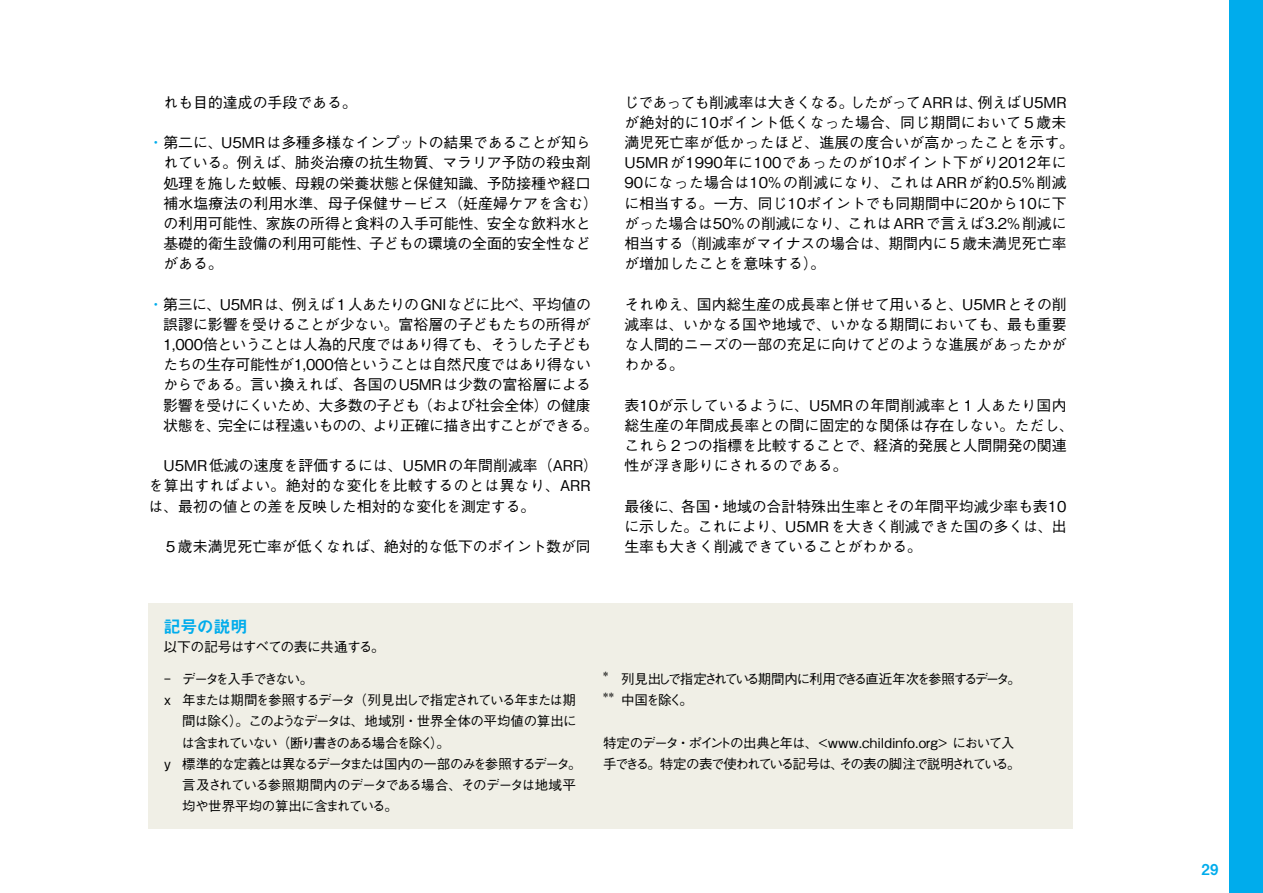
<style>
.page{position:relative;width:1263px;height:893px;background:#fff}
.page>*{position:absolute;margin:0;border:0;box-sizing:border-box;transform-origin:0 0}
.t1{font:16.95px "Midashi Go Pro MB31";letter-spacing:-.015em;color:#00acec}
.t2{font:15px "Midashi Go Pro MB31";color:#00acec}
.t3{font:500 14.85px/20.2px "Gothic BBB Pro";color:#000}
.t4{font:500 14.85px/20.2px "Gothic BBB Pro";letter-spacing:-.025em;color:#000}
.t5{font:500 13.8px "Gothic BBB Pro";letter-spacing:-.05em;color:#000}
.t6{font:500 13.5px/21.3px "Gothic BBB Pro";letter-spacing:-.1em;color:#000}
.t7{font:500 13.5px "Gothic BBB Pro";letter-spacing:-.15em;color:#000}
.t8{font:500 13.5px "Gothic BBB Pro";letter-spacing:-.04em;color:#000}
.t9{font:500 13.5px "Gothic BBB Pro";letter-spacing:-.07em;color:#000}
.t10{font:500 13.5px "Gothic BBB Pro";letter-spacing:-.125em;color:#000}
.t11{font:500 13.5px "Gothic BBB Pro";letter-spacing:-.045em;color:#000}
.t12{font:500 13.5px "Gothic BBB Pro";letter-spacing:-.14em;color:#000}
.t13{font:500 7.8px "Gothic BBB Pro";color:#000}
.s1{color:#00acec}
</style>
<div class="page">
<div style="left:1229px;top:0;width:34px;height:893px;background:#00acec"></div>
<div style="left:148px;top:603px;width:925px;height:225px;background:#f0efe6"></div>
<p class="t3" style="left:163px;top:90px;width:195px">れも目的達成の手段である。</p>
<p class="t3" style="left:163px;top:131px;width:436px;text-indent:-15px"><span class="s1">・</span>第二に、U5MRは多種多様なインプットの結果であることが知られている。例えば、肺炎治療の抗生物質、マラリア予防の殺虫剤処理を施した蚊帳、母親の栄養状態と保健知識、予防接種や経口補水塩療法の利用水準、母子保健サービス（妊産婦ケアを含む）の利用可能性、家族の所得と食料の入手可能性、安全な飲料水と基礎的衛生設備の利用可能性、子どもの環境の全面的安全性などがある。</p>
<p class="t4" style="left:163px;top:292px;width:437px;text-indent:-15px"><span class="s1">・</span>第三に、U5MRは、例えば１人あたりのGNIなどに比べ、平均値の誤謬に影響を受けることが少ない。富裕層の子どもたちの所得が1,000倍ということは人為的尺度ではあり得ても、そうした子どもたちの生存可能性が1,000倍ということは自然尺度ではあり得ないからである。言い換えれば、各国のU5MRは少数の富裕層による影響を受けにくいため、大多数の子ども（および社会全体）の健康状態を、完全には程遠いものの、より正確に描き出すことができる。</p>
<p class="t3" style="left:148px;top:454px;width:451px">　U5MR低減の速度を評価するには、U5MRの年間削減率（ARR）を算出すればよい。絶対的な変化を比較するのとは異なり、ARRは、最初の値との差を反映した相対的な変化を測定する。</p>
<p class="t3" style="left:148px;top:534px;width:444px">　５歳未満児死亡率が低くなれば、絶対的な低下のポイント数が同</p>
<p class="t3" style="left:624px;top:90px;width:451px">じであっても削減率は大きくなる。したがってARRは、例えばU5MRが絶対的に10ポイント低くなった場合、同じ期間において５歳未満児死亡率が低かったほど、進展の度合いが高かったことを示す。U5MRが1990年に100であったのが10ポイント下がり2012年に90になった場合は10%の削減になり、これはARRが約0.5%削減に相当する。一方、同じ10ポイントでも同期間中に20から10に下がった場合は50%の削減になり、これはARRで言えば3.2%削減に相当する（削減率がマイナスの場合は、期間内に５歳未満児死亡率が増加したことを意味する）。</p>
<p class="t3" style="left:624px;top:292px;width:444px;text-align:justify">それゆえ、国内総生産の成長率と併せて用いると、U5MRとその削減率は、いかなる国や地域で、いかなる期間においても、最も重要な人間的ニーズの一部の充足に向けてどのような進展があったかがわかる。</p>
<p class="t3" style="left:624px;top:393px;width:451px">表10が示しているように、U5MRの年間削減率と１人あたり国内総生産の年間成長率との間に固定的な関係は存在しない。ただし、これら２つの指標を比較することで、経済的発展と人間開発の関連性が浮き彫りにされるのである。</p>
<p class="t3" style="left:624px;top:494px;width:444px;text-align:justify">最後に、各国・地域の合計特殊出生率とその年間平均減少率も表10に示した。これにより、U5MRを大きく削減できた国の多くは、出生率も大きく削減できていることがわかる。</p>
<p class="t1" style="left:163px;top:613px;width:86px">記号の説明</p>
<p class="t5" style="left:163px;top:636px;width:223px">以下の記号はすべての表に共通する。</p>
<p class="t12" style="left:164px;top:668px;width:150px">- データを入手できない。</p>
<p class="t6" style="left:161px;top:688px;width:417px">ｘ年または期間を参照するデータ（列見出しで指定されている年または期</p>
<p class="t8" style="left:182px;top:710px;width:396px">間は除く）。このようなデータは、地域別・世界全体の平均値の算出に</p>
<p class="t10" style="left:181px;top:732px;width:270px">は含まれていない（断り書きのある場合を除く）。</p>
<p class="t6" style="left:161px;top:751px;width:422px">ｙ標準的な定義とは異なるデータまたは国内の一部のみを参照するデータ。</p>
<p class="t9" style="left:182px;top:774px;width:395px">言及されている参照期間内のデータである場合、そのデータは地域平</p>
<p class="t11" style="left:182px;top:795px;width:217px">均や世界平均の算出に含まれている。</p>
<p class="t13" style="left:602px;top:668px;width:9px">＊</p>
<p class="t7" style="left:621px;top:668px;width:401px">列見出しで指定されている期間内に利用できる直近年次を参照するデータ。</p>
<p class="t13" style="left:602px;top:689px;width:15px">＊＊</p>
<p class="t6" style="left:621px;top:688px;width:74px">中国を除く。</p>
<p class="t6" style="left:603px;top:730px;width:419px">特定のデータ・ポイントの出典と年は、&lt;www.childinfo.org&gt; において入手できる。特定の表で使われている記号は、その表の脚注で説明されている。</p>
<p class="t2" style="left:1202px;top:857px;width:18px">29</p>
</div>
